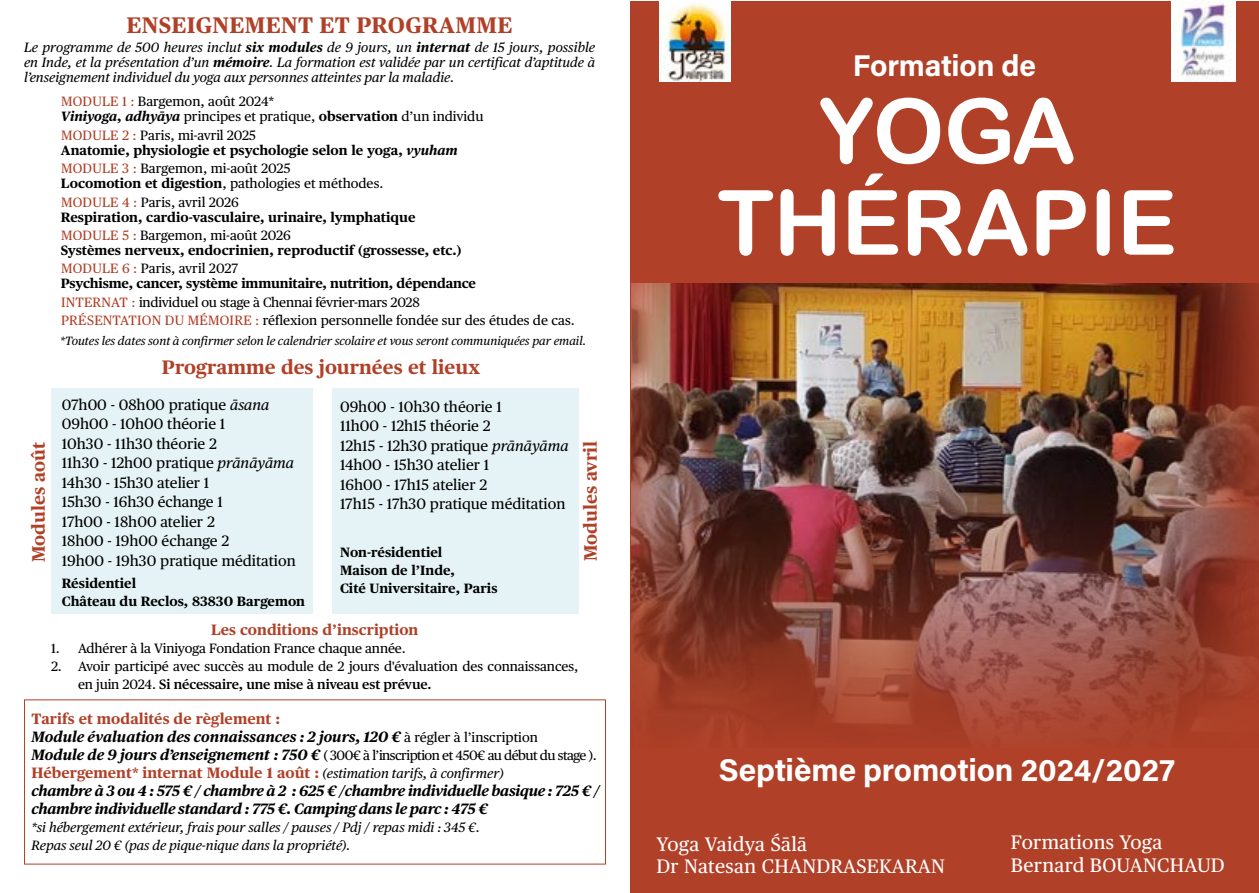
<style>
.page{position:relative;width:1259px;height:893px;background:#fff}
.page>*{position:absolute;margin:0;border:0;box-sizing:border-box;transform-origin:0 0}
.t1{font:90px/91.5px "Arial Rounded MT Bold";letter-spacing:-.005em;color:#fff;text-align:center}
.t2{font:31.5px "Acumin Variable Concept";letter-spacing:-.005em;color:#fff}
.t3{font:30px "Acumin Variable Concept";letter-spacing:-.005em;color:#fff}
.t4{font:700 22.5px "Publico Text";letter-spacing:.015em;color:#b04027}
.t5{font:19.5px/22.5px "Publico Text";letter-spacing:.015em;color:#fff}
.t6{font:700 19.5px "Publico Text";color:#b04027}
.t7{font:700 18px "Publico Text";color:#b04027}
.t8{font:15px/19.5px "Publico Text";color:#000}
.t9{font:italic 700 15px/18px "Publico Text";letter-spacing:-.02em;color:#000}
.t10{font:italic 700 15px/18px "Publico Text";color:#000}
.t11{font:700 15px "Publico Text";color:#b04027}
.t12{font:13.5px/15px "Publico Text";letter-spacing:-.005em;color:#000}
.t13{font:700 13.5px/15px "Publico Text";color:#000}
.t14{font:italic 13.5px/15px "Publico Text";color:#000}
.t15{font:13.5px "Publico Text";letter-spacing:-.04em;color:#000}
.t16{font:italic 12px "Publico Text";color:#000}
.s1{font-weight:700}
.s2{color:#b04027}
.s3{font-weight:700;font-style:italic}
.s4{font-weight:400;color:#b04027}
.s5{font-weight:400}
.s6{font-style:italic}
.s7{font-weight:600}
.s8{font-style:normal;color:#b04027}
.s9{font-weight:400;font-style:normal;font-size:13.5px}
.s10{font-weight:700;font-style:italic;font-size:15px}
.s11{font-weight:400;font-size:13.5px}
</style>
<div class="page">
<div style="left:630px;top:1px;width:629px;height:891px;background:#b04027"></div>
<img style="left:631px;top:283px;width:628px;height:458px">
<img style="left:1171px;top:0;width:64px;height:81px">
<div style="left:659px;top:0;width:71px;height:81px;background:#fff"></div>
<img style="left:659px;top:3px;width:70px;height:78px">
<div style="left:332px;top:388px;width:247px;height:225px;background:#e5f3f6"></div>
<div style="left:51px;top:389px;width:261px;height:225px;background:#e5f3f6"></div>
<h3 class="t4" style="left:126px;top:7px;width:387px">ENSEIGNEMENT ET PROGRAMME</h3>
<p class="t14" style="left:24px;top:39px;width:572px;text-align:justify">Le programme de 500 heures inclut <span class="s1">six modules</span> de 9 jours, un <span class="s1">internat</span> de 15 jours, possible en Inde, et la présentation d’un <span class="s1">mémoire</span>. La formation est validée par un certificat d’aptitude à l’enseignement individuel du yoga aux personnes atteintes par la maladie.</p>
<p class="t12" style="left:61px;top:93px;width:424px"><span class="s2">MODULE 1 :</span> Bargemon, août 2024*<br><span class="s3">Viniyoga</span><span class="s1">,</span> <span class="s3">adhyāya</span> principes et pratique, <span class="s1">observation</span> d’un individu</p>
<p class="t13" style="left:61px;top:127px;width:398px"><span class="s4">MODULE 2 :</span> <span class="s5">Paris, mi-avril 2025<br></span>Anatomie, physiologie et psychologie selon le yoga, <span class="s6">vyuham</span></p>
<p class="t12" style="left:61px;top:160px;width:324px"><span class="s2">MODULE 3 :</span> Bargemon, mi-août 2025<br><span class="s1">Locomotion et digestion</span>, pathologies et méthodes.</p>
<p class="t13" style="left:61px;top:193px;width:356px"><span class="s4">MODULE 4 :</span> <span class="s5">Paris, avril 2026<br></span>Respiration, cardio-vasculaire, urinaire, lymphatique</p>
<p class="t13" style="left:61px;top:227px;width:402px"><span class="s4">MODULE 5 :</span> <span class="s5">Bargemon, mi-août 2026<br></span>Systèmes nerveux, endocrinien, reproductif (grossesse, etc.)</p>
<p class="t13" style="left:61px;top:260px;width:417px"><span class="s4">MODULE 6 :</span> <span class="s5">Paris, avril 2027<br></span>Psychisme, cancer, système immunitaire, nutrition, dépendance</p>
<p class="t12" style="left:61px;top:292px;width:515px;line-height:18.5px"><span class="s2">INTERNAT :</span> individuel ou stage à Chennai février-mars 2028<br><span class="s2">PRÉSENTATION DU MÉMOIRE :</span> réflexion personnelle fondée sur des études de cas.</p>
<p class="t16" style="left:60px;top:331px;width:528px">*Toutes les dates sont à confirmer selon le calendrier scolaire et vous seront communiquées par email.</p>
<h3 class="t6" style="left:162px;top:352px;width:320px">Programme des journées et lieux</h3>
<p class="t8" style="left:62px;top:394px;width:235px">07h00 - 08h00 pratique <span class="s6">āsana<br></span>09h00 - 10h00 théorie 1<br>10h30 - 11h30 théorie 2<br>11h30 - 12h00 pratique <span class="s6">prānāyāma<br></span>14h30 - 15h30 atelier 1<br>15h30 - 16h30 échange 1<br>17h00 - 18h00 atelier 2<br>18h00 - 19h00 échange 2<br>19h00 - 19h30 pratique méditation</p>
<p class="t13" style="left:62px;top:574px;width:245px;line-height:18px">Résidentiel<br>Château du Reclos, 83830 Bargemon</p>
<p class="t8" style="left:340px;top:396px;width:230px">09h00 - 10h30 théorie 1<br>11h00 - 12h15 théorie 2<br>12h15 - 12h30 pratique <span class="s6">prānāyāma<br></span>14h00 - 15h30 atelier 1<br>16h00 - 17h15 atelier 2<br>17h15 - 17h30 pratique méditation</p>
<p class="t13" style="left:340px;top:542px;width:159px;line-height:18px">Non-résidentiel<br>Maison de l’Inde,<br>Cité Universitaire, Paris</p>
<h3 class="t7" style="left:25px;top:562px;width:122px;rotate:-90deg">Modules août</h3>
<h3 class="t7" style="left:576px;top:561px;width:122px;rotate:-90deg">Modules avril</h3>
<p class="t11" style="left:211px;top:618px;width:209px">Les conditions d’inscription</p>
<p class="t12" style="left:51px;top:640px;width:356px">1. Adhérer à la Viniyoga Fondation France chaque année.</p>
<p class="t12" style="left:78px;top:656px;width:502px;line-height:18px;text-indent:-27px">2. Avoir participé avec succès au module de 2 jours d'évaluation des connaissances, en juin 2024. <span class="s7">Si nécessaire, une mise à niveau est prévue.</span></p>
<p class="t10" style="left:32px;top:708px;width:508px"><span class="s8">Tarifs et modalités de règlement :<br></span>Module évaluation des connaissances : 2 jours, 120 € <span class="s9">à régler à l’inscription</span></p>
<p class="t15" style="left:32px;top:745px;width:567px"><span class="s10">Module de 9 jours d’enseignement : 750 €</span> ( 300€ à l’inscription et 450€ au début du stage ).</p>
<p class="t9" style="left:32px;top:762px;width:570px"><span class="s8">Hébergement* internat Module 1 août :</span> <span class="s11">(estimation tarifs, à confirmer)<br></span>chambre à 3 ou 4 : 575 € / chambre à 2 : 625 € /chambre individuelle basique : 725 € / chambre individuelle standard : 775 €. Camping dans le parc : 475 €</p>
<p class="t14" style="left:32px;top:817px;width:450px;line-height:18px">*si hébergement extérieur, frais pour salles / pauses / Pdj / repas midi : 345 €.<br>Repas seul 20 € (pas de pique-nique dans la propriété).</p>
<h3 class="t3" style="left:852px;top:45px;width:185px">Formation de</h3>
<h1 class="t1" style="left:717px;top:84px;width:461px">YOGA<br>THÉRAPIE</h1>
<h2 class="t2" style="left:718px;top:748px;width:458px">Septième promotion 2024/2027</h2>
<h3 class="t5" style="left:656px;top:832px;width:290px">Yoga Vaidya Śālā<br>Dr Natesan CHANDRASEKARAN</h3>
<h3 class="t5" style="left:1010px;top:830px;width:215px">Formations Yoga<br>Bernard BOUANCHAUD</h3>
</div>
